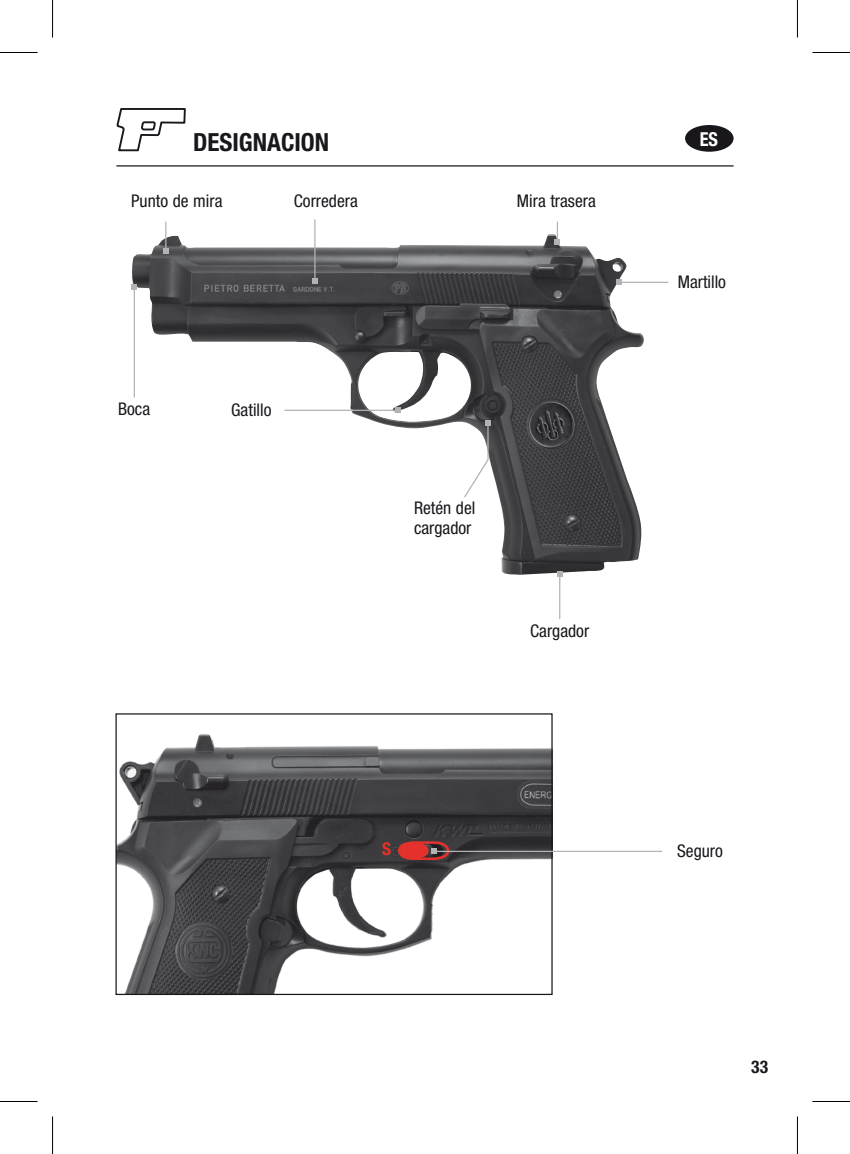
<style>
.page{position:relative;width:850px;height:1154px;background:#fff}
.page>*{position:absolute;margin:0;border:0;box-sizing:border-box;transform-origin:0 0}
.t1{font:700 condensed 25px "Helvetica Neue LT Pro";color:#1a171c}
.t2{font:700 condensed 19.25px "Helvetica Neue LT Pro";color:#fff;scale:.95 1}
.t3{font:condensed 17.5px/20px "Helvetica Neue LT Pro";color:#1a171c}
.t4{font:700 condensed 17.5px "Helvetica Neue LT Pro";color:#1a171c}
.t5{font:700 condensed 17.5px "Helvetica Neue LT Pro";color:#e5312c}
</style>
<div class="page">
<hr style="left:116px;top:165px;width:617px;height:2px;background:#1a171c">
<div style="left:684px;top:125px;width:49px;height:27px;background:#1a171c;border-radius:50%"></div>
<img style="left:132px;top:234px;width:510px;height:341px">
<img style="left:117px;top:734px;width:433px;height:259px">
<div style="left:115px;top:713px;width:437px;height:282px;border:1px solid #1a171c"></div>
<hr style="left:433px;top:851px;width:228px;height:1px;background:#b1b3b4">
<svg style="left:396px;top:840px;width:54px;height:21px"></svg>
<svg style="left:116px;top:108px;width:70px;height:44px"></svg>
<hr style="left:284px;top:410px;width:113px;height:1px;background:#b1b3b4">
<svg style="left:395px;top:408px;width:5px;height:5px"></svg>
<hr style="left:134px;top:287px;width:1px;height:110px;background:#b1b3b4">
<svg style="left:132px;top:285px;width:5px;height:5px"></svg>
<hr style="left:314px;top:219px;width:1px;height:62px;background:#b1b3b4">
<svg style="left:312px;top:279px;width:5px;height:5px"></svg>
<hr style="left:559px;top:574px;width:1px;height:45px;background:#b1b3b4">
<svg style="left:557px;top:572px;width:5px;height:5px"></svg>
<hr style="left:618px;top:282px;width:50px;height:1px;background:#b1b3b4">
<svg style="left:616px;top:280px;width:5px;height:5px"></svg>
<svg style="left:163px;top:222px;width:5px;height:31px"></svg>
<svg style="left:554px;top:222px;width:5px;height:22px"></svg>
<svg style="left:462px;top:421px;width:28px;height:78px"></svg>
<hr style="left:0;top:52px;width:38px;height:1px;background:#000">
<hr style="left:812px;top:52px;width:37px;height:1px;background:#000">
<hr style="left:0;top:1101px;width:38px;height:1px;background:#000">
<hr style="left:812px;top:1101px;width:37px;height:1px;background:#000">
<hr style="left:52px;top:0;width:1px;height:38px;background:#000">
<hr style="left:52px;top:1116px;width:1px;height:38px;background:#000">
<hr style="left:796px;top:0;width:1px;height:38px;background:#000">
<hr style="left:796px;top:1116px;width:1px;height:38px;background:#000">
<h1 class="t1" style="left:193px;top:127px;width:12px">DESI</h1>
<h1 class="t1" style="left:239px;top:127px;width:89px">GNACION</h1>
<p class="t3" style="left:131px;top:191px;width:93px">Punto de mira</p>
<p class="t3" style="left:294px;top:191px;width:65px">Corredera</p>
<p class="t3" style="left:516px;top:191px;width:80px">Mira trasera</p>
<p class="t3" style="left:118px;top:399px;width:34px">Boca</p>
<p class="t3" style="left:231px;top:399px;width:42px">Gatillo</p>
<p class="t3" style="left:414px;top:497px;width:63px">Retén del cargador</p>
<p class="t3" style="left:530px;top:621px;width:60px">Cargador</p>
<p class="t5" style="left:382px;top:838px;width:11px">S</p>
<p class="t2" style="left:699px;top:127px;width:21px">ES</p>
<p class="t3" style="left:677px;top:271px;width:50px">Martillo</p>
<p class="t3" style="left:676px;top:841px;width:47px">Seguro</p>
<p class="t4" style="left:751px;top:1056px;width:18px">33</p>
</div>
